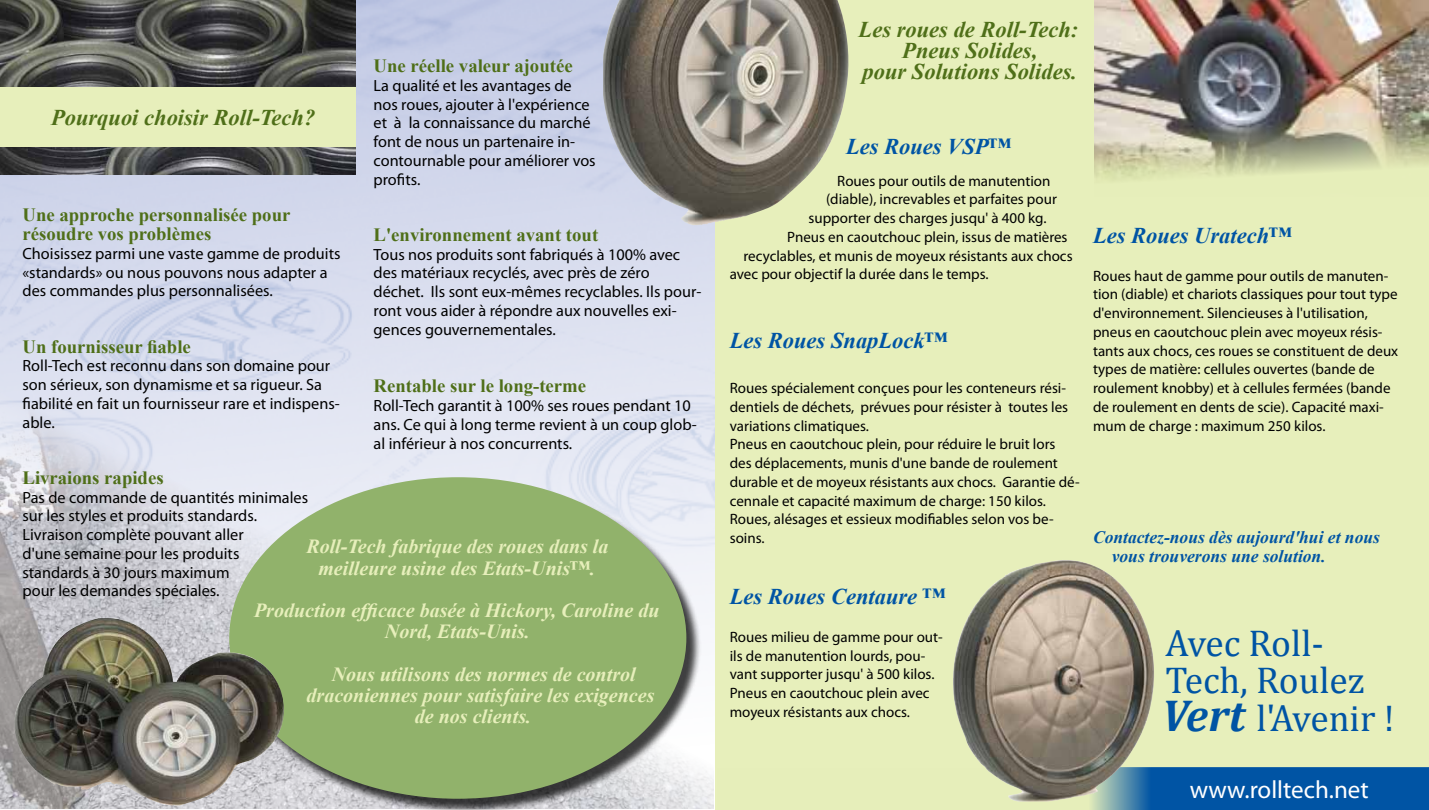
<style>
.page{position:relative;width:1429px;height:810px;background:#fff}
.page>*{position:absolute;margin:0;border:0;box-sizing:border-box;transform-origin:0 0}
.t1{font:37.5px/37.5px "Cambria";color:#0054a4}
.t2{font:25px "Myriad Pro";color:#fff}
.t3{font:italic 700 22.5px/21.2px "Times New Roman";color:#4f6f19;text-align:center}
.t4{font:italic 700 22.5px "Times New Roman";color:#0054a4}
.t5{font:italic 700 20px/21.2px "Times New Roman";color:#e7efbb;text-align:center}
.t6{font:700 18.75px/18.8px "Times New Roman";color:#4f6f19}
.t7{font:italic 700 17.5px/18.8px "Times New Roman";color:#0054a4}
.t8{font:16.25px/18.8px "Myriad Pro";color:#000}
.t9{font:15px/18.8px "Myriad Pro";color:#000}
.s1{font-weight:700;font-style:italic;font-size:45px}
</style>
<div class="page">
<img style="left:0;top:0;width:715px;height:612px">
<img style="left:0;top:318px;width:714px;height:491px">
<div style="left:715px;top:0;width:714px;height:810px;background:#e7efbb"></div>
<img style="left:1094px;top:0;width:334px;height:181px">
<div style="left:231px;top:479px;width:471px;height:331px;background:#000;opacity:.75"></div>
<svg style="left:229px;top:477px;width:457px;height:322px;background:#9cb77f"></svg>
<img style="left:603px;top:0;width:246px;height:225px">
<img style="left:0;top:0;width:356px;height:174px">
<div style="left:0;top:87px;width:356px;height:60px;background:#e7efbb"></div>
<img style="left:9px;top:618px;width:290px;height:188px">
<div style="left:1091px;top:767px;width:338px;height:43px;background:#0054a4"></div>
<img style="left:953px;top:560px;width:203px;height:242px">
<h3 class="t3" style="left:51px;top:106px;width:266px">Pourquoi choisir Roll-Tech?</h3>
<p class="t6" style="left:22px;top:205px;width:269px">Une approche personnalisée pour résoudre vos problèmes</p>
<p class="t8" style="left:22px;top:244px;width:319px">Choisissez parmi une vaste gamme de produits «standards» ou nous pouvons nous adapter a des commandes plus personnalisées.</p>
<p class="t6" style="left:22px;top:336px;width:170px">Un fournisseur fiable</p>
<p class="t8" style="left:22px;top:356px;width:319px">Roll-Tech est reconnu dans son domaine pour son sérieux, son dynamisme et sa rigueur. Sa fiabilité en fait un fournisseur rare et indispens&shy;able.</p>
<p class="t6" style="left:374px;top:56px;width:201px">Une réelle valeur ajoutée</p>
<p class="t8" style="left:374px;top:76px;width:224px">La qualité et les avantages de nos roues, ajouter à l'expérience et à la connaissance du marché font de nous un partenaire in&shy;contournable pour améliorer vos profits.</p>
<p class="t6" style="left:374px;top:225px;width:226px">L'environnement avant tout</p>
<p class="t8" style="left:374px;top:245px;width:329px">Tous nos produits sont fabriqués à 100% avec des matériaux recyclés, avec près de zéro déchet. Ils sont eux-mêmes recyclables. Ils pour&shy;ront vous aider à répondre aux nouvelles exi&shy;gences gouvernementales.</p>
<p class="t6" style="left:374px;top:376px;width:214px">Rentable sur le long-terme</p>
<p class="t8" style="left:374px;top:396px;width:325px">Roll-Tech garantit à 100% ses roues pendant 10 ans. Ce qui à long terme revient à un coup glob&shy;al inférieur à nos concurrents.</p>
<p class="t6" style="left:22px;top:468px;width:143px">Livraions rapides</p>
<p class="t8" style="left:22px;top:487px;width:287px">Pas de commande de quantités minimales sur les styles et produits standards.<br>Livraison complète pouvant aller<br>d'une semaine pour les produits standards à 30 jours maximum<br>pour les demandes spéciales.</p>
<h3 class="t5" style="left:306px;top:536px;width:304px">Roll-Tech fabrique des roues dans la meilleure usine des Etats-Unis™.</h3>
<h3 class="t5" style="left:254px;top:599px;width:407px">Production efficace basée à Hickory, Caroline du<br>Nord, Etats-Unis.</h3>
<h3 class="t5" style="left:332px;top:663px;width:305px">Nous utilisons des normes de control</h3>
<h3 class="t5" style="left:307px;top:684px;width:349px">draconiennes pour satisfaire les exigences</h3>
<h3 class="t5" style="left:415px;top:706px;width:118px">de nos clients.</h3>
<h3 class="t3" style="left:859px;top:18px;width:221px">Les roues de Roll-Tech:<br>Pneus Solides,<br>pour Solutions Solides.</h3>
<h3 class="t4" style="left:846px;top:131px;width:167px">Les Roues VSP™</h3>
<p class="t9" style="left:837px;top:171px;width:215px">Roues pour outils de manutention</p>
<p class="t9" style="left:826px;top:190px;width:232px">(diable), increvables et parfaites pour</p>
<p class="t9" style="left:808px;top:209px;width:239px">supporter des charges jusqu' à 400 kg.</p>
<p class="t9" style="left:787px;top:227px;width:282px">Pneus en caoutchouc plein, issus de matières</p>
<p class="t9" style="left:743px;top:246px;width:331px">recyclables, et munis de moyeux résistants aux chocs</p>
<p class="t9" style="left:730px;top:265px;width:260px">avec pour objectif la durée dans le temps.</p>
<h3 class="t4" style="left:730px;top:325px;width:219px">Les Roues SnapLock™</h3>
<p class="t9" style="left:730px;top:379px;width:351px">Roues spécialement conçues pour les conteneurs rési&shy;dentiels de déchets, prévues pour résister à toutes les variations climatiques.<br>Pneus en caoutchouc plein, pour réduire le bruit lors des déplacements, munis d'une bande de roulement durable et de moyeux résistants aux chocs. Garantie dé&shy;cennale et capacité maximum de charge: 150 kilos.<br>Roues, alésages et essieux modifiables selon vos be&shy;soins.</p>
<h3 class="t4" style="left:730px;top:581px;width:217px">Les Roues Centaure ™</h3>
<p class="t9" style="left:730px;top:627px;width:214px">Roues milieu de gamme pour out&shy;ils de manutention lourds, pou&shy;vant supporter jusqu' à 500 kilos.<br>Pneus en caoutchouc plein avec moyeux résistants aux chocs.</p>
<h3 class="t4" style="left:1093px;top:220px;width:200px">Les Roues Uratech™</h3>
<p class="t9" style="left:1093px;top:266px;width:307px">Roues haut de gamme pour outils de manuten&shy;tion (diable) et chariots classiques pour tout type d'environnement. Silencieuses à l'utilisation, pneus en caoutchouc plein avec moyeux résis&shy;tants aux chocs, ces roues se constituent de deux types de matière: cellules ouvertes (bande de roulement knobby) et à cellules fermées (bande de roulement en dents de scie). Capacité maxi&shy;mum de charge : maximum 250 kilos.</p>
<p class="t7" style="left:1112px;top:527px;width:270px;text-indent:-19px">Contactez-nous dès aujourd'hui et nous vous trouverons une solution.</p>
<h1 class="t1" style="left:1162px;top:624px;width:234px">Avec Roll-<br>Tech, Roulez<br><span class="s1">Vert</span> l'Avenir !</h1>
<h2 class="t2" style="left:1190px;top:775px;width:181px">www.rolltech.net</h2>
</div>
